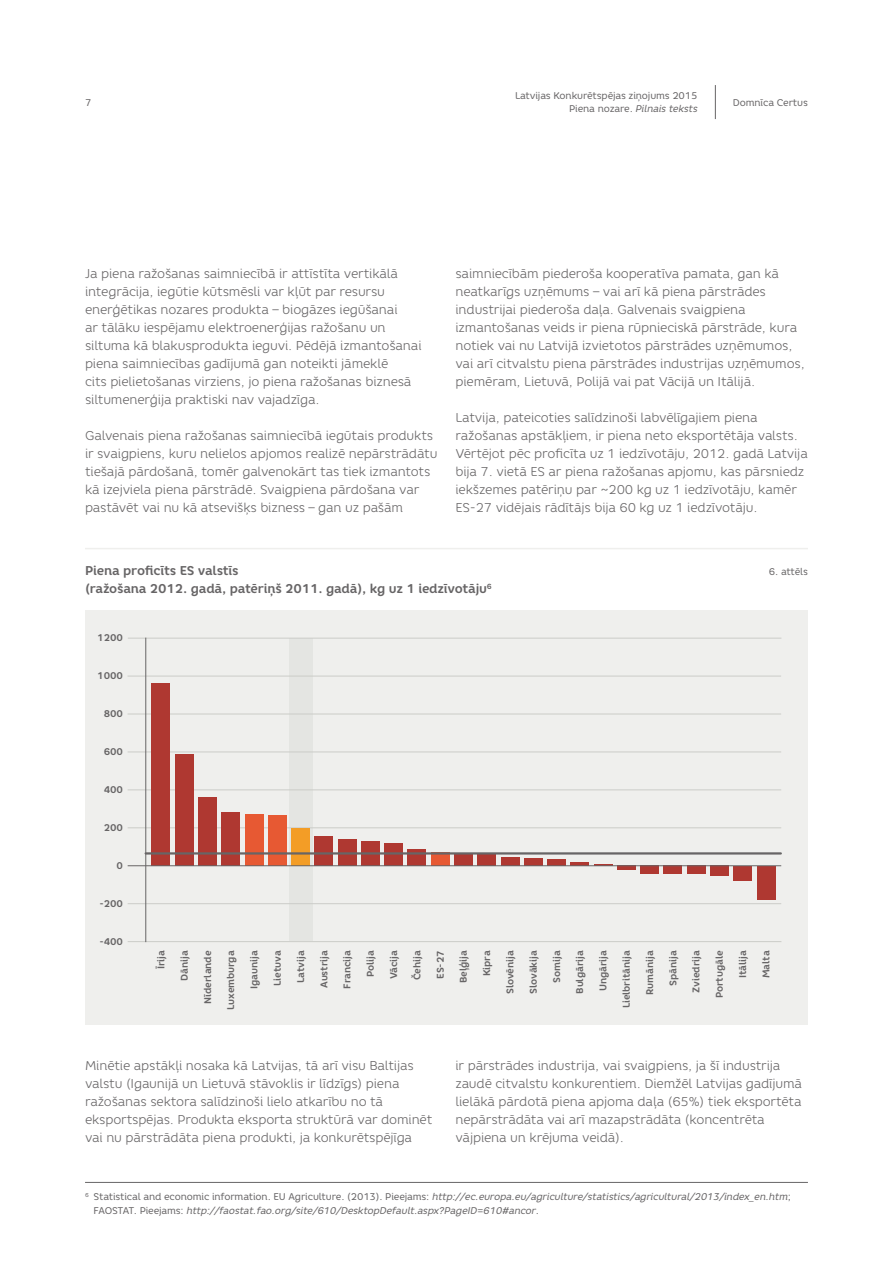
<style>
.page{position:relative;width:893px;height:1263px;background:#fff}
.page>*{position:absolute;margin:0;border:0;box-sizing:border-box;transform-origin:0 0}
.t1{font:300 12.75px/18px "Core Rhino 35";letter-spacing:-.015em;color:#676566}
.t2{font:700 12.75px/18px "Core Rhino 65";letter-spacing:-.015em;color:#676566}
.t3{font:700 9.75px "Core Rhino 65";letter-spacing:-.015em;color:#676566}
.t4{font:italic 9.75px/13.5px "Core Rhino 45";letter-spacing:-.015em;color:#676566}
.t5{font:9.75px/13.5px "Core Rhino 45";letter-spacing:-.015em;color:#676566;text-align:right}
.s1{font-style:italic}
.s2{font-style:normal}
</style>
<div class="page">
<hr style="left:715px;top:85px;width:1px;height:34px;background:#676566">
<hr style="left:85px;top:548px;width:723px;height:1px;background:#efefed">
<div style="left:85px;top:611px;width:723px;height:414px;background:#efefed"></div>
<div style="left:289px;top:638px;width:23px;height:303px;background:#e4e5e2"></div>
<hr style="left:128px;top:676px;width:653px;height:1px;background:#cbccc8">
<hr style="left:128px;top:714px;width:653px;height:1px;background:#cbccc8">
<hr style="left:128px;top:752px;width:653px;height:1px;background:#cbccc8">
<hr style="left:128px;top:790px;width:653px;height:1px;background:#cbccc8">
<hr style="left:128px;top:827px;width:653px;height:1px;background:#cbccc8">
<hr style="left:128px;top:903px;width:653px;height:1px;background:#cbccc8">
<hr style="left:128px;top:638px;width:653px;height:1px;background:#cbccc8">
<div style="left:152px;top:683px;width:18px;height:183px;background:#af3831"></div>
<div style="left:175px;top:754px;width:18px;height:112px;background:#af3831"></div>
<div style="left:199px;top:797px;width:18px;height:69px;background:#af3831"></div>
<div style="left:222px;top:812px;width:18px;height:54px;background:#af3831"></div>
<div style="left:245px;top:814px;width:18px;height:52px;background:#e75933"></div>
<div style="left:268px;top:815px;width:18px;height:51px;background:#e75933"></div>
<div style="left:292px;top:828px;width:18px;height:38px;background:#f39d26"></div>
<div style="left:315px;top:836px;width:18px;height:30px;background:#af3831"></div>
<div style="left:338px;top:840px;width:18px;height:26px;background:#af3831"></div>
<div style="left:361px;top:841px;width:18px;height:25px;background:#af3831"></div>
<div style="left:385px;top:843px;width:18px;height:23px;background:#af3831"></div>
<div style="left:408px;top:849px;width:18px;height:17px;background:#af3831"></div>
<div style="left:431px;top:852px;width:18px;height:14px;background:#e75933"></div>
<div style="left:454px;top:853px;width:18px;height:13px;background:#af3831"></div>
<div style="left:478px;top:854px;width:18px;height:12px;background:#af3831"></div>
<div style="left:501px;top:857px;width:18px;height:9px;background:#af3831"></div>
<div style="left:524px;top:858px;width:18px;height:8px;background:#af3831"></div>
<div style="left:548px;top:859px;width:18px;height:7px;background:#af3831"></div>
<hr style="left:571px;top:863px;width:18px;height:3px;background:#af3831">
<svg style="left:594px;top:864px;width:18px;height:1px"></svg>
<svg style="left:617px;top:866px;width:18px;height:4px"></svg>
<div style="left:641px;top:866px;width:18px;height:8px;background:#af3831"></div>
<div style="left:664px;top:866px;width:18px;height:8px;background:#af3831"></div>
<div style="left:687px;top:866px;width:18px;height:8px;background:#af3831"></div>
<div style="left:710px;top:866px;width:18px;height:10px;background:#af3831"></div>
<div style="left:757px;top:866px;width:18px;height:34px;background:#af3831"></div>
<div style="left:734px;top:866px;width:18px;height:14px;background:#af3831"></div>
<hr style="left:128px;top:941px;width:653px;height:1px;background:#cbccc8">
<hr style="left:146px;top:638px;width:1px;height:304px;background:#676566">
<hr style="left:146px;top:852px;width:635px;height:2px;background:#676566">
<hr style="left:128px;top:865px;width:653px;height:1px;background:#676566">
<hr style="left:85px;top:1182px;width:723px;height:1px;background:#676566">
<p class="t5" style="left:85px;top:95px;width:8px">7</p>
<p class="t5" style="left:515px;top:88px;width:184px">Latvijas Konkurētspējas ziņojums 2015<br>Piena nozare. <span class="s1">Pilnais teksts</span></p>
<p class="t5" style="left:733px;top:95px;width:77px">Domnīca Certus</p>
<p class="t1" style="left:85px;top:264px;width:338px">Ja piena ražošanas saimniecībā ir attīstīta vertikālā integrācija, iegūtie kūtsmēsli var kļūt par resursu enerģētikas nozares produkta – biogāzes iegūšanai<br>ar tālāku iespējamu elektroenerģijas ražošanu un siltuma kā blakusprodukta ieguvi. Pēdējā izmantošanai piena saimniecības gadījumā gan noteikti jāmeklē<br>cits pielietošanas virziens, jo piena ražošanas biznesā siltumenerģija praktiski nav vajadzīga.</p>
<p class="t1" style="left:85px;top:426px;width:354px">Galvenais piena ražošanas saimniecībā iegūtais produkts ir svaigpiens, kuru nelielos apjomos realizē nepārstrādātu tiešajā pārdošanā, tomēr galvenokārt tas tiek izmantots kā izejviela piena pārstrādē. Svaigpiena pārdošana var pastāvēt vai nu kā atsevišķs bizness – gan uz pašām</p>
<p class="t1" style="left:455px;top:264px;width:351px">saimniecībām piederoša kooperatīva pamata, gan kā neatkarīgs uzņēmums – vai arī kā piena pārstrādes industrijai piederoša daļa. Galvenais svaigpiena izmantošanas veids ir piena rūpnieciskā pārstrāde, kura notiek vai nu Latvijā izvietotos pārstrādes uzņēmumos, vai arī citvalstu piena pārstrādes industrijas uzņēmumos, piemēram, Lietuvā, Polijā vai pat Vācijā un Itālijā.</p>
<p class="t1" style="left:455px;top:408px;width:354px">Latvija, pateicoties salīdzinoši labvēlīgajiem piena ražošanas apstākļiem, ir piena neto eksportētāja valsts.<br>Vērtējot pēc proficīta uz 1 iedzīvotāju, 2012. gadā Latvija bija 7. vietā ES ar piena ražošanas apjomu, kas pārsniedz iekšzemes patēriņu par ~200 kg uz 1 iedzīvotāju, kamēr ES-27 vidējais rādītājs bija 60 kg uz 1 iedzīvotāju.</p>
<p class="t2" style="left:85px;top:561px;width:408px">Piena proficīts ES valstīs<br>(ražošana 2012. gadā, patēriņš 2011. gadā), kg uz 1 iedzīvotāju<sup>6</sup></p>
<p class="t5" style="left:769px;top:564px;width:41px">6. attēls</p>
<p class="t3" style="left:97px;top:632px;width:27px">1200</p>
<p class="t3" style="left:97px;top:669px;width:27px">1000</p>
<p class="t3" style="left:104px;top:707px;width:21px">800</p>
<p class="t3" style="left:104px;top:745px;width:21px">600</p>
<p class="t3" style="left:104px;top:783px;width:21px">400</p>
<p class="t3" style="left:104px;top:821px;width:21px">200</p>
<p class="t3" style="left:116px;top:859px;width:8px">0</p>
<p class="t3" style="left:99px;top:897px;width:25px">-200</p>
<p class="t3" style="left:99px;top:935px;width:25px">-400</p>
<p class="t3" style="left:155px;top:969px;width:20px;rotate:-90deg">Īrija</p>
<p class="t3" style="left:178px;top:981px;width:32px;rotate:-90deg">Dānija</p>
<p class="t3" style="left:201px;top:1004px;width:54px;rotate:-90deg">Nīderlande</p>
<p class="t3" style="left:225px;top:1010px;width:61px;rotate:-90deg">Luxemburga</p>
<p class="t3" style="left:248px;top:989px;width:40px;rotate:-90deg">Igaunija</p>
<p class="t3" style="left:271px;top:986px;width:37px;rotate:-90deg">Lietuva</p>
<p class="t3" style="left:294px;top:983px;width:34px;rotate:-90deg">Latvija</p>
<p class="t3" style="left:318px;top:988px;width:39px;rotate:-90deg">Austrija</p>
<p class="t3" style="left:341px;top:989px;width:40px;rotate:-90deg">Francija</p>
<p class="t3" style="left:364px;top:977px;width:28px;rotate:-90deg">Polija</p>
<p class="t3" style="left:387px;top:979px;width:30px;rotate:-90deg">Vācija</p>
<p class="t3" style="left:411px;top:980px;width:31px;rotate:-90deg">Čehija</p>
<p class="t3" style="left:434px;top:979px;width:30px;rotate:-90deg">ES-27</p>
<p class="t3" style="left:457px;top:983px;width:34px;rotate:-90deg">Beļģija</p>
<p class="t3" style="left:480px;top:976px;width:27px;rotate:-90deg">Kipra</p>
<p class="t3" style="left:504px;top:994px;width:45px;rotate:-90deg">Slovēnija</p>
<p class="t3" style="left:527px;top:993px;width:44px;rotate:-90deg">Slovākija</p>
<p class="t3" style="left:550px;top:982px;width:33px;rotate:-90deg">Somija</p>
<p class="t3" style="left:573px;top:994px;width:45px;rotate:-90deg">Bulgārija</p>
<p class="t3" style="left:597px;top:991px;width:42px;rotate:-90deg">Ungārija</p>
<p class="t3" style="left:620px;top:1008px;width:59px;rotate:-90deg">Lielbritānija</p>
<p class="t3" style="left:643px;top:995px;width:46px;rotate:-90deg">Rumānija</p>
<p class="t3" style="left:667px;top:986px;width:37px;rotate:-90deg">Spānija</p>
<p class="t3" style="left:690px;top:992px;width:43px;rotate:-90deg">Zviedrija</p>
<p class="t3" style="left:713px;top:998px;width:49px;rotate:-90deg">Portugāle</p>
<p class="t3" style="left:736px;top:978px;width:29px;rotate:-90deg">Itālija</p>
<p class="t3" style="left:760px;top:978px;width:29px;rotate:-90deg">Malta</p>
<p class="t1" style="left:85px;top:1056px;width:349px">Minētie apstākļi nosaka kā Latvijas, tā arī visu Baltijas valstu (Igaunijā un Lietuvā stāvoklis ir līdzīgs) piena ražošanas sektora salīdzinoši lielo atkarību no tā eksportspējas. Produkta eksporta struktūrā var dominēt vai nu pārstrādāta piena produkti, ja konkurētspējīga</p>
<p class="t1" style="left:455px;top:1056px;width:348px">ir pārstrādes industrija, vai svaigpiens, ja šī industrija zaudē citvalstu konkurentiem. D iemžēl Latvijas gadījumā lielākā pārdotā piena apjoma daļa (65%) tiek eksportēta nepārstrādāta vai arī mazapstrādāta (koncentrēta vājpiena un krējuma veidā).</p>
<p class="t4" style="left:94px;top:1190px;width:699px;text-indent:-9px"><sup>6</sup> <span class="s2">Statistical and economic information. EU Agriculture. (2013). Pieejams:</span> http://ec.europa.eu/agriculture/statistics/agricultural/2013/index_en.htm<span class="s2">;<br>FAOSTAT. Pieejams:</span> http://faostat.fao.org/site/610/DesktopDefault.aspx?PageID=610#ancor<span class="s2">.</span></p>
</div>
